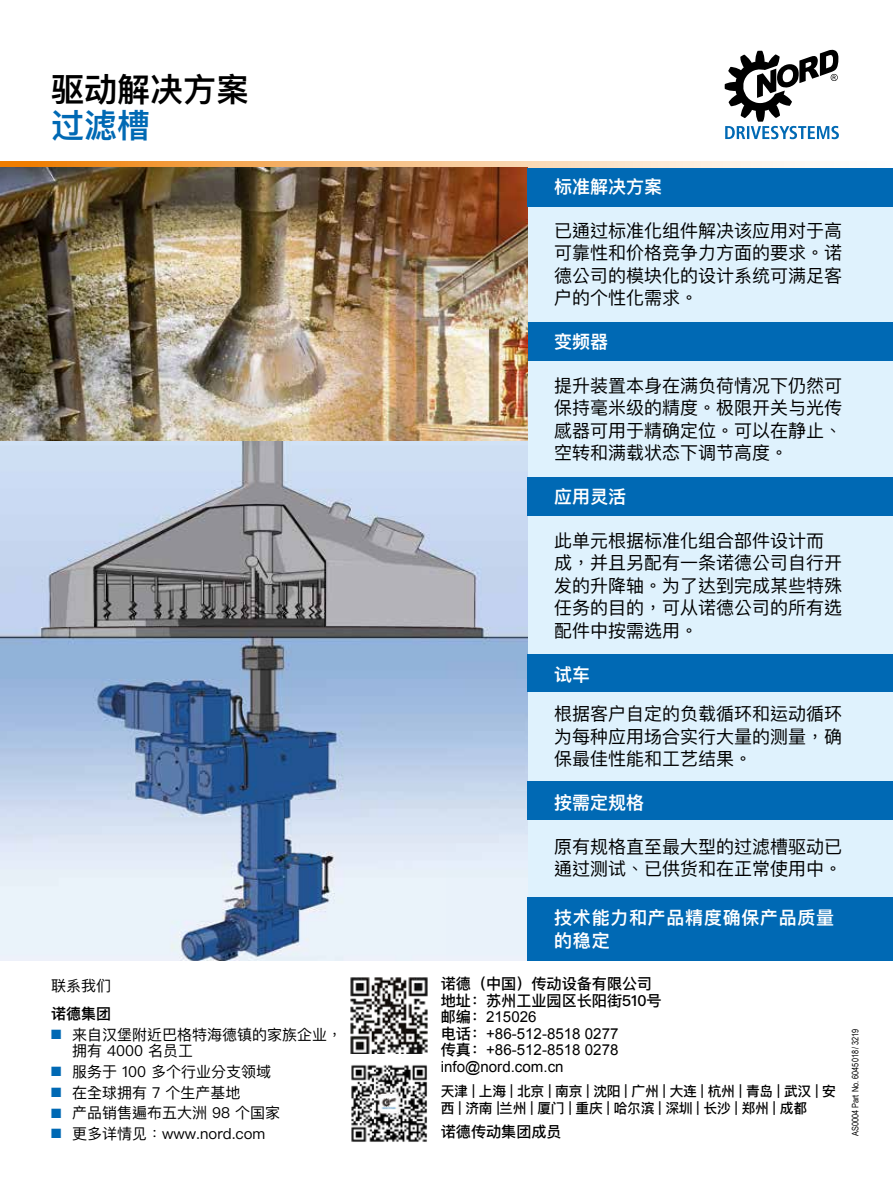
<style>
.page{position:relative;width:893px;height:1188px;background:#fff}
.page>*{position:absolute;margin:0;border:0;box-sizing:border-box;transform-origin:0 0}
.t1{font:600 33px "Ping Fang SC";color:#000}
.t2{font:600 33px "Ping Fang SC";color:#0069b4}
.t3{font:18px/22.5px "Ping Fang TC";color:#000;text-align:justify}
.t4{font:600 18px/22.5px "Ping Fang SC";letter-spacing:.04em;color:#fff}
.t5{font:15.15px/16.5px "Arial";color:#000}
.t6{font:500 15.15px/16.5px "Ping Fang SC";color:#000}
.t7{font:15px/16.5px "Ping Fang TC";color:#000}
.t8{font:600 15px "Ping Fang SC";color:#000}
.t9{font:500 13.8px/16.5px "Ping Fang SC";letter-spacing:-.02em;color:#000}
.t10{font:9px "Arial Narrow";color:#000}
.s1{color:#0069b4}
.s2{font-family:"Ping Fang SC";font-weight:500}
</style>
<div class="page">
<svg style="left:0;top:162px;width:813px;height:6px;background:#e7b681"></svg>
<svg style="left:725px;top:49px;width:114px;height:90px"></svg>
<div style="left:446px;top:170px;width:447px;height:791px;background:#dff2fd"></div>
<img style="left:0;top:168px;width:527px;height:793px">
<div style="left:527px;top:782px;width:366px;height:38px;background:#0069b4"></div>
<div style="left:527px;top:477px;width:366px;height:39px;background:#0069b4"></div>
<div style="left:527px;top:322px;width:366px;height:38px;background:#0069b4"></div>
<div style="left:527px;top:654px;width:366px;height:38px;background:#0069b4"></div>
<div style="left:527px;top:168px;width:366px;height:38px;background:#0069b4"></div>
<div style="left:527px;top:897px;width:366px;height:64px;background:#0069b4"></div>
<img style="left:351px;top:1065px;width:76px;height:77px">
<img style="left:350px;top:977px;width:78px;height:76px">
<h1 class="t1" style="left:51px;top:68px;width:199px">驱动解决方案</h1>
<h1 class="t2" style="left:51px;top:104px;width:100px">过滤槽</h1>
<p class="t7" style="left:51px;top:977px;width:61px">联系我们</p>
<p class="t8" style="left:51px;top:1004px;width:61px">诺德集团</p>
<p class="t7" style="left:72px;top:1026px;width:271px;text-indent:-21px"><span class="s1">■</span> 来自汉堡附近巴格特海德镇的家族企业，拥有 4000 名员工</p>
<p class="t7" style="left:51px;top:1064px;width:222px"><span class="s1">■</span> 服务于 100 多个行业分支领域</p>
<p class="t7" style="left:51px;top:1084px;width:191px"><span class="s1">■</span> 在全球拥有 7 个生产基地</p>
<p class="t7" style="left:51px;top:1105px;width:231px"><span class="s1">■</span> 产品销售遍布五大洲 98 个国家</p>
<p class="t7" style="left:51px;top:1126px;width:216px"><span class="s1">■</span> 更多详情见：www.nord.com</p>
<p class="t4" style="left:554px;top:176px;width:109px">标准解决方案</p>
<p class="t3" style="left:554px;top:219px;width:289px">已通过标准化组件解决该应用对于高可靠性和价格竞争力方面的要求。诺德公司的模块化的设计系统可满足客户的个性化需求。</p>
<p class="t4" style="left:554px;top:331px;width:55px">变频器</p>
<p class="t3" style="left:554px;top:374px;width:289px">提升装置本身在满负荷情况下仍然可保持毫米级的精度。极限开关与光传感器可用于精确定位。可以在静止、空转和满载状态下调节高度。</p>
<p class="t4" style="left:554px;top:486px;width:73px">应用灵活</p>
<p class="t3" style="left:554px;top:529px;width:289px;text-align:left">此单元根据标准化组合部件设计而成，并且另配有一条诺德公司自行开发的升降轴。为了达到完成某些特殊任务的目的，可从诺德公司的所有选配件中按需选用。</p>
<p class="t4" style="left:554px;top:663px;width:37px">试车</p>
<p class="t3" style="left:554px;top:703px;width:289px">根据客户自定的负载循环和运动循环为每种应用场合实行大量的测量，确保最佳性能和工艺结果。</p>
<p class="t4" style="left:554px;top:792px;width:91px">按需定规格</p>
<p class="t3" style="left:554px;top:835px;width:289px">原有规格直至最大型的过滤槽驱动已通过测试、已供货和在正常使用中。</p>
<p class="t4" style="left:554px;top:907px;width:282px">技术能力和产品精度确保产品质量的稳定</p>
<p class="t6" style="left:441px;top:976px;width:222px">诺德（中国）传动设备有限公司地址：苏州工业园区长阳街510号</p>
<p class="t5" style="left:441px;top:1009px;width:179px"><span class="s2">邮编：</span>215026<br><span class="s2">电话：</span>+86-512-8518 0277<span class="s2">传真：</span>+86-512-8518 0278 info@nord.com.cn</p>
<p class="t9" style="left:441px;top:1083px;width:397px">天津 | 上海 | 北京 | 南京 | 沈阳 | 广州 | 大连 | 杭州 | 青岛 | 武汉 | 安西 | 济南 |兰州 | 厦门 | 重庆 | 哈尔滨 | 深圳 | 长沙 | 郑州 | 成都</p>
<p class="t6" style="left:441px;top:1124px;width:122px">诺德传动集团成员</p>
<p class="t10" style="left:849px;top:1136px;width:109px;rotate:-90deg">AS0004 Part No. 6045018 / 3219</p>
</div>
